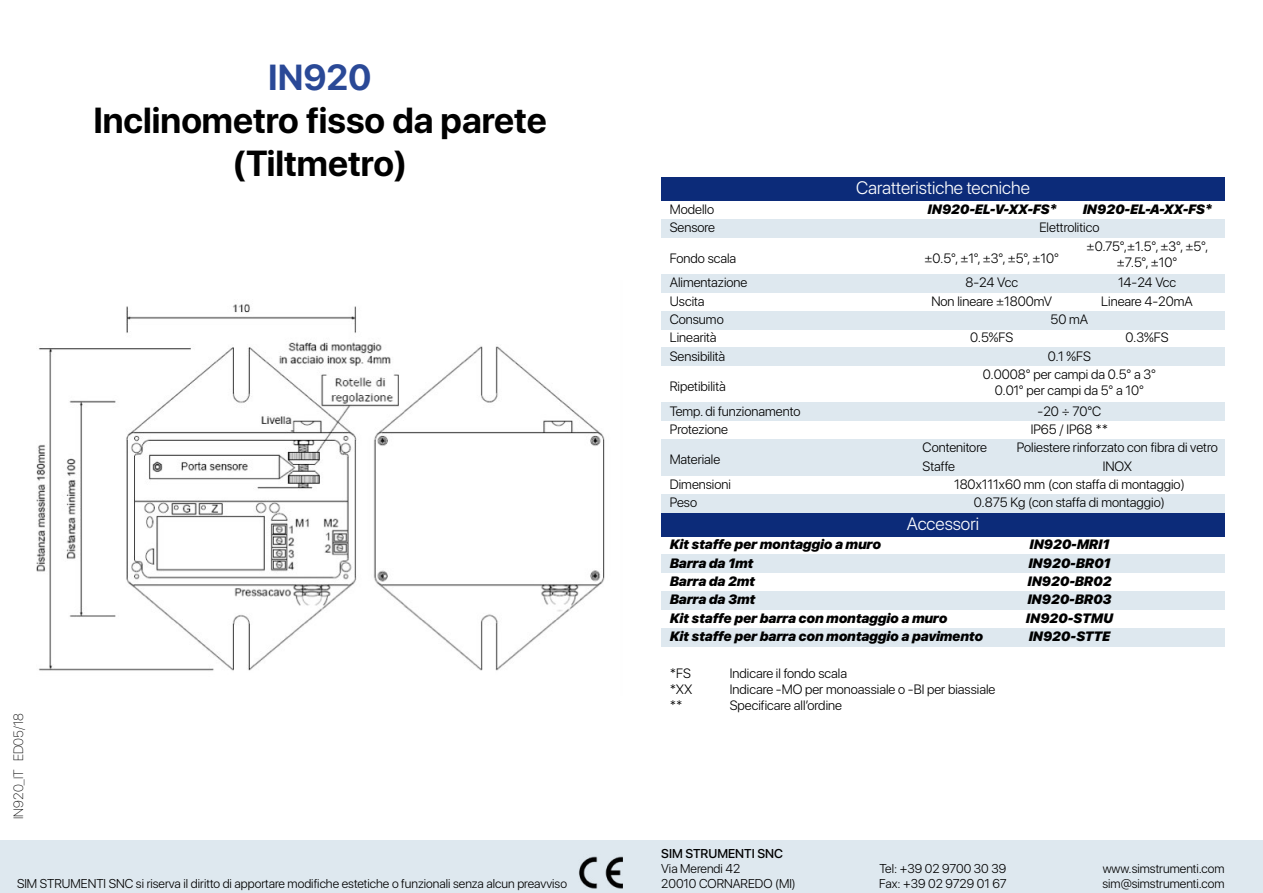
<style>
.page{position:relative;width:1263px;height:893px;background:#fff}
.page>*{position:absolute;margin:0;border:0;box-sizing:border-box;transform-origin:0 0}
.t1{font:700 36px/43.2px "SF Pro Display";color:#000;text-align:center}
.t2{font:700 36px "SF Pro Display";color:#2a4997}
.t3{font:300 18px "SF Pro Display";color:#fff}
.t4{font:300 13.5px/18.3px "SF Pro Display";color:#000}
.t5{font:italic 900 13.5px/18.3px "SF Pro Display";color:#000}
.t6{font:100 13.5px "SF Pro Display";color:#000}
.t7{font:300 12.75px/15.3px "SF Pro Display";color:#000}
.t8{font:500 12.75px "SF Pro Display";color:#000}
</style>
<div class="page">
<div style="left:0;top:840px;width:1263px;height:53px;background:#dee8ef"></div>
<img style="left:579px;top:856px;width:44px;height:32px">
<img style="left:36px;top:304px;width:569px;height:367px">
<div style="left:661px;top:274px;width:253px;height:19px;background:#dee8ef"></div>
<div style="left:914px;top:274px;width:155px;height:19px;background:#dee8ef"></div>
<div style="left:661px;top:177px;width:564px;height:24px;background:#0c2b79"></div>
<div style="left:661px;top:311px;width:253px;height:18px;background:#dee8ef"></div>
<div style="left:914px;top:311px;width:311px;height:18px;background:#dee8ef"></div>
<div style="left:661px;top:348px;width:253px;height:18px;background:#dee8ef"></div>
<div style="left:914px;top:348px;width:311px;height:18px;background:#dee8ef"></div>
<div style="left:661px;top:403px;width:253px;height:18px;background:#dee8ef"></div>
<div style="left:914px;top:403px;width:311px;height:18px;background:#dee8ef"></div>
<div style="left:661px;top:220px;width:253px;height:18px;background:#dee8ef"></div>
<div style="left:914px;top:220px;width:311px;height:18px;background:#dee8ef"></div>
<div style="left:661px;top:494px;width:253px;height:19px;background:#dee8ef"></div>
<div style="left:914px;top:494px;width:311px;height:19px;background:#dee8ef"></div>
<div style="left:661px;top:513px;width:564px;height:23px;background:#0c2b79"></div>
<div style="left:914px;top:555px;width:311px;height:18px;background:#dee8ef"></div>
<div style="left:661px;top:555px;width:253px;height:18px;background:#dee8ef"></div>
<div style="left:914px;top:591px;width:311px;height:19px;background:#dee8ef"></div>
<div style="left:914px;top:628px;width:311px;height:18px;background:#dee8ef"></div>
<div style="left:661px;top:591px;width:253px;height:19px;background:#dee8ef"></div>
<div style="left:661px;top:628px;width:330px;height:18px;background:#dee8ef"></div>
<div style="left:1069px;top:274px;width:156px;height:19px;background:#dee8ef"></div>
<div style="left:661px;top:439px;width:253px;height:37px;background:#dee8ef"></div>
<div style="left:914px;top:439px;width:96px;height:19px;background:#dee8ef"></div>
<div style="left:914px;top:458px;width:96px;height:18px;background:#dee8ef"></div>
<div style="left:1010px;top:439px;width:215px;height:19px;background:#dee8ef"></div>
<div style="left:1010px;top:458px;width:215px;height:18px;background:#dee8ef"></div>
<h1 class="t2" style="left:268px;top:56px;width:105px">IN920</h1>
<h1 class="t1" style="left:93px;top:99px;width:455px">Inclinometro fisso da parete (Tiltmetro)</h1>
<p class="t6" style="left:9px;top:819px;width:107px;rotate:-90deg">IN920_IT ED05/18</p>
<p class="t7" style="left:17px;top:876px;width:552px">SIM STRUMENTI SNC si riserva il diritto di apportare modifiche estetiche o funzionali senza alcun preavviso</p>
<h2 class="t3" style="left:856px;top:175px;width:175px">Caratteristiche tecniche</h2>
<p class="t4" style="left:670px;top:200px;width:46px">Modello</p>
<p class="t5" style="left:927px;top:200px;width:130px">IN920-EL-V-XX-FS*</p>
<p class="t5" style="left:1083px;top:200px;width:130px">IN920-EL-A-XX-FS*</p>
<p class="t4" style="left:1087px;top:238px;width:123px;line-height:16.2px;text-align:center">±0.75°,±1.5°, ±3°, ±5°, ±7.5°, ±10°</p>
<p class="t4" style="left:1101px;top:274px;width:93px;text-align:center">14-24 Vcc<br>Lineare 4-20mA</p>
<p class="t4" style="left:1125px;top:329px;width:45px">0.3%FS</p>
<p class="t4" style="left:670px;top:219px;width:47px">Sensore</p>
<p class="t4" style="left:1039px;top:219px;width:62px">Elettrolitico</p>
<p class="t4" style="left:670px;top:249px;width:68px">Fondo scala</p>
<p class="t4" style="left:924px;top:249px;width:136px">±0.5°, ±1°, ±3°, ±5°, ±10°</p>
<p class="t4" style="left:670px;top:274px;width:79px">Alimentazione<br>Uscita</p>
<p class="t4" style="left:931px;top:274px;width:122px;text-align:center">8-24 Vcc<br>Non lineare ±1800mV</p>
<p class="t4" style="left:670px;top:310px;width:55px">Consumo</p>
<p class="t4" style="left:1050px;top:310px;width:39px">50 mA</p>
<p class="t4" style="left:670px;top:329px;width:57px">Linearità<br>Sensibilità</p>
<p class="t4" style="left:970px;top:329px;width:45px">0.5%FS</p>
<p class="t4" style="left:1048px;top:347px;width:45px">0.1 %FS</p>
<p class="t4" style="left:670px;top:374px;width:132px;line-height:24.8px">Ripetibilità<br>Temp. di funzionamento</p>
<p class="t4" style="left:983px;top:366px;width:175px;line-height:16.2px;text-align:center">0.0008° per campi da 0.5° a 3°<br>0.01° per campi da 5° a 10°</p>
<p class="t4" style="left:1037px;top:402px;width:65px">-20 ÷ 70°C</p>
<p class="t4" style="left:670px;top:420px;width:60px">Protezione</p>
<p class="t4" style="left:1031px;top:420px;width:79px">IP65 / IP68 **</p>
<p class="t4" style="left:670px;top:450px;width:52px">Materiale</p>
<p class="t4" style="left:923px;top:439px;width:66px">Contenitore<br>Staffe</p>
<p class="t4" style="left:1017px;top:439px;width:202px;text-align:center">Poliestere rinforzato con fibra di vetro<br>INOX</p>
<p class="t4" style="left:670px;top:475px;width:63px">Dimensioni<br>Peso</p>
<p class="t4" style="left:954px;top:475px;width:232px;text-align:center">180x111x60 mm (con staffa di montaggio)<br>0.875 Kg (con staffa di montaggio)</p>
<h2 class="t3" style="left:907px;top:511px;width:74px">Accessori</h2>
<p class="t5" style="left:670px;top:536px;width:213px">Kit staffe per montaggio a muro</p>
<p class="t5" style="left:1029px;top:536px;width:81px">IN920-MRI1</p>
<p class="t5" style="left:670px;top:554px;width:85px">Barra da 1mt</p>
<p class="t5" style="left:1028px;top:554px;width:84px">IN920-BR01</p>
<p class="t5" style="left:1027px;top:591px;width:86px">IN920-BR03</p>
<p class="t5" style="left:670px;top:572px;width:87px">Barra da 2mt</p>
<p class="t5" style="left:1027px;top:572px;width:85px">IN920-BR02</p>
<p class="t5" style="left:670px;top:609px;width:279px">Kit staffe per barra con montaggio a muro</p>
<p class="t5" style="left:1026px;top:609px;width:88px">IN920-STMU<br>IN920-STTE</p>
<p class="t5" style="left:670px;top:591px;width:87px">Barra da 3mt</p>
<p class="t5" style="left:670px;top:627px;width:315px">Kit staffe per barra con montaggio a pavimento</p>
<p class="t4" style="left:670px;top:665px;width:24px;line-height:16.2px;text-align:justify">*FS *XX **</p>
<p class="t4" style="left:730px;top:665px;width:267px;line-height:16.2px">Indicare il fondo scala<br>Indicare -MO per monoassiale o -BI per biassiale<br>Specificare all’ordine</p>
<p class="t8" style="left:661px;top:844px;width:123px">SIM STRUMENTI SNC</p>
<p class="t7" style="left:661px;top:861px;width:136px">Via Merendi 42<br>20010 CORNAREDO (MI)</p>
<p class="t7" style="left:879px;top:861px;width:129px">Tel: +39 02 9700 30 39<br>Fax: +39 02 9729 01 67</p>
<p class="t7" style="left:1102px;top:861px;width:124px">www.simstrumenti.com sim@simstrumenti.com</p>
</div>
